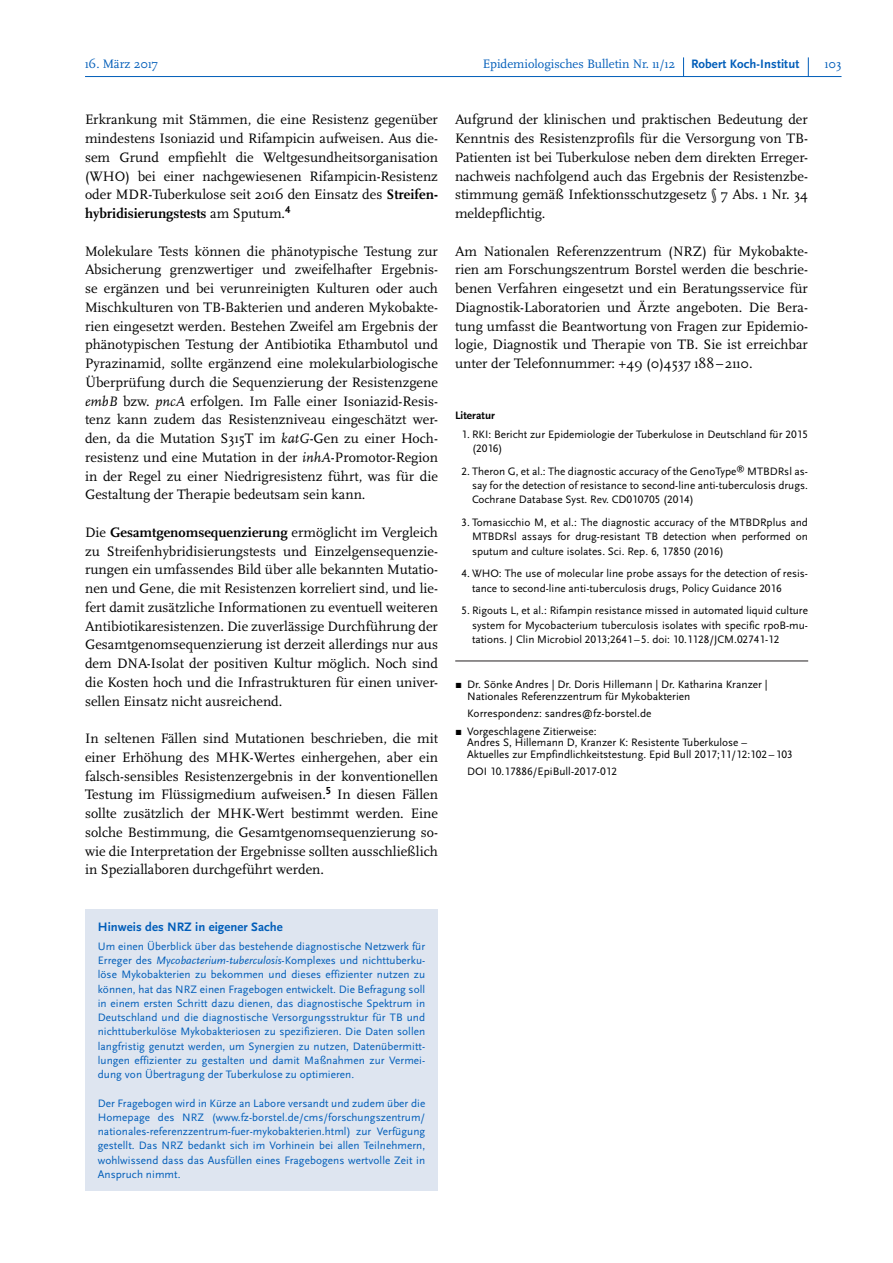
<style>
.page{position:relative;width:893px;height:1263px;background:#fff}
.page>*{position:absolute;margin:0;border:0;box-sizing:border-box;transform-origin:0 0}
.t1{font:14.25px/18.8px "Scala Pro";color:#000;text-align:justify}
.t2{font:12.75px "Scala Pro";color:#005db9}
.t3{font:700 12.75px "Scala Sans Pro";letter-spacing:.005em;color:#005db9}
.t4{font:11.25px/14.2px "Scala Sans Pro";color:#000}
.t5{font:11.25px/14.2px "Scala Sans Pro";letter-spacing:.005em;color:#005db9;text-align:justify}
.t6{font:700 11.25px "Scala Sans Pro";letter-spacing:.005em;color:#000}
.s1{font-weight:700}
.s2{font-style:italic}
.s3{font-family:"Scala Pro"}
</style>
<div class="page">
<hr style="left:85px;top:76px;width:756px;height:1px;background:#005db9">
<svg style="left:808px;top:57px;width:1px;height:19px"></svg>
<svg style="left:683px;top:57px;width:1px;height:19px"></svg>
<hr style="left:455px;top:661px;width:353px;height:1px;background:#242021">
<div style="left:85px;top:909px;width:353px;height:281px;background:#dee5f0"></div>
<p class="t2" style="left:85px;top:56px;width:74px">16. März 2017</p>
<p class="t2" style="left:483px;top:56px;width:194px">Epidemiologisches Bulletin Nr. 11/12</p>
<p class="t3" style="left:691px;top:56px;width:110px">Robert Koch-Institut</p>
<p class="t2" style="left:825px;top:56px;width:18px">103</p>
<p class="t1" style="left:85px;top:110px;width:354px">Erkrankung mit Stämmen, die eine Resistenz gegenüber mindestens Isoniazid und Rifampicin aufweisen. Aus die&shy;sem Grund empfiehlt die Weltgesundheitsorganisation (WHO) bei einer nachgewiesenen Rifampicin-Resistenz oder MDR-Tuberkulose seit 2016 den Einsatz des <span class="s1">Streifen&shy;hybridisierungstests</span> am Sputum.<sup>4</sup></p>
<p class="t1" style="left:85px;top:241px;width:354px">Molekulare Tests können die phänotypische Testung zur Absicherung grenzwertiger und zweifelhafter Ergebnis&shy;se ergänzen und bei verunreinigten Kulturen oder auch Mischkulturen von TB-Bakterien und anderen Mykobakte&shy;rien eingesetzt werden. Bestehen Zweifel am Ergebnis der phänotypischen Testung der Antibiotika Ethambutol und Pyrazinamid, sollte ergänzend eine molekularbiologische Überprüfung durch die Sequenzierung der Resistenzgene <span class="s2">embB</span> bzw. <span class="s2">pncA</span> erfolgen. Im Falle einer Isoniazid-Resis&shy;tenz kann zudem das Resistenzniveau eingeschätzt wer&shy;den, da die Mutation S315T im <span class="s2">katG</span>-Gen zu einer Hoch&shy;resistenz und eine Mutation in der <span class="s2">inhA</span>-Promotor-Region in der Regel zu einer Niedrigresistenz führt, was für die Gestaltung der Therapie bedeutsam sein kann.</p>
<p class="t1" style="left:85px;top:523px;width:354px">Die <span class="s1">Gesamtgenomsequenzierung</span> ermöglicht im Vergleich zu Streifenhybridisierungstests und Einzelgensequenzie&shy;rungen ein umfassendes Bild über alle bekannten Mutatio&shy;nen und Gene, die mit Resistenzen korreliert sind, und lie&shy;fert damit zusätzliche Informationen zu eventuell weiteren Antibiotikaresistenzen. Die zuverlässige Durchführung der Gesamtgenomsequenzierung ist derzeit allerdings nur aus dem DNA-Isolat der positiven Kultur möglich. Noch sind die Kosten hoch und die Infrastrukturen für einen univer&shy;sellen Einsatz nicht ausreichend.</p>
<p class="t1" style="left:85px;top:729px;width:354px">In seltenen Fällen sind Mutationen beschrieben, die mit einer Erhöhung des MHK-Wertes einhergehen, aber ein falsch-sensibles Resistenzergebnis in der konventionellen Testung im Flüssigmedium aufweisen.<sup>5</sup> In diesen Fällen sollte zusätzlich der MHK-Wert bestimmt werden. Eine solche Bestimmung, die Gesamtgenomsequenzierung so&shy;wie die Interpretation der Ergebnisse sollten ausschließlich in Speziallaboren durchgeführt werden.</p>
<p class="t1" style="left:455px;top:110px;width:354px">Aufgrund der klinischen und praktischen Bedeutung der Kenntnis des Resistenzprofils für die Versorgung von TB-Patienten ist bei Tuberkulose neben dem direkten Erreger&shy;nachweis nachfolgend auch das Ergebnis der Resistenzbe&shy;stimmung gemäß Infektionsschutzgesetz § 7 Abs. 1 Nr. 34 meldepflichtig.</p>
<p class="t1" style="left:455px;top:241px;width:354px">Am Nationalen Referenzzentrum (NRZ) für Mykobakte&shy;rien am Forschungszentrum Borstel werden die beschrie&shy;benen Verfahren eingesetzt und ein Beratungsservice für Diagnostik-Laboratorien und Ärzte angeboten. Die Bera&shy;tung umfasst die Beantwortung von Fragen zur Epidemio&shy;logie, Diagnostik und Therapie von TB. Sie ist erreichbar unter der Telefonnummer: +49 (0)4537 188–2110.</p>
<p class="t6" style="left:455px;top:409px;width:42px">Literatur</p>
<p class="t4" style="left:472px;top:427px;width:337px;text-indent:-11px">1. RKI: Bericht zur Epidemiologie der Tuberkulose in Deutschland für 2015 (2016)</p>
<p class="t4" style="left:472px;top:464px;width:337px;text-align:justify;text-indent:-11px">2. Theron G, et al.: The diagnostic accuracy of the GenoType<sup>®</sup> MTBDRsl as&shy;say for the detection of resistance to second-line anti-tuberculosis drugs.<br>Cochrane Database Syst. Rev. CD010705 (2014)</p>
<p class="t4" style="left:472px;top:515px;width:337px;text-align:justify;text-indent:-11px">3. Tomasicchio M, et al.: The diagnostic accuracy of the MTBDRplus and MTBDRsl assays for drug-resistant TB detection when performed on sputum and culture isolates. Sci. Rep. 6, 17850 (2016)</p>
<p class="t4" style="left:472px;top:567px;width:337px;text-indent:-11px">4. WHO: The use of molecular line probe assays for the detection of resis&shy;tance to second-line anti-tuberculosis drugs, Policy Guidance 2016</p>
<p class="t4" style="left:472px;top:604px;width:337px;text-align:justify;text-indent:-11px">5. Rigouts L, et al.: Rifampin resistance missed in automated liquid culture system for Mycobacterium tuberculosis isolates with specific rpoB-mu&shy;tations. J Clin Microbiol 2013;2641 – 5. doi: 10.1128/JCM.02741-12</p>
<p class="t4" style="left:467px;top:679px;width:302px;line-height:11.2px;text-indent:-12px"><span class="s3">▪</span> Dr. Sönke Andres | Dr. Doris Hillemann | Dr. Katharina Kranzer |<br>Nationales Referenzzentrum für Mykobakterien</p>
<p class="t4" style="left:467px;top:706px;width:186px">Korrespondenz: sandres@fz-borstel.de</p>
<p class="t4" style="left:467px;top:726px;width:327px;line-height:11.2px;text-indent:-12px"><span class="s3">▪</span> Vorgeschlagene Zitierweise:<br>Andres S, Hillemann D, Kranzer K: Resistente Tuberkulose –<br>Aktuelles zur Empfindlichkeitstestung. Epid Bull 2017;11/12:102 – 103</p>
<p class="t4" style="left:467px;top:764px;width:151px">DOI 10.17886/EpiBull-2017-012</p>
<p class="t3" style="left:98px;top:920px;width:187px">Hinweis des NRZ in eigener Sache</p>
<p class="t5" style="left:98px;top:939px;width:329px">Um einen Überblick über das bestehende diagnostische Netzwerk für Erreger des <span class="s2">Mycobacterium-tuberculosis</span>-Komplexes und nichttuberku&shy;löse Mykobakterien zu bekommen und dieses effizienter nutzen zu können, hat das NRZ einen Fragebogen entwickelt. Die Befragung soll in einem ersten Schritt dazu dienen, das diagnostische Spektrum in Deutschland und die diagnostische Versorgungsstruktur für TB und nichttuberkulöse Mykobakteriosen zu spezifizieren. Die Daten sollen langfristig genutzt werden, um Synergien zu nutzen, Datenübermitt&shy;lungen effizienter zu gestalten und damit Maßnahmen zur Vermei&shy;dung von Übertragung der Tuberkulose zu optimieren.</p>
<p class="t5" style="left:98px;top:1096px;width:329px">Der Fragebogen wird in Kürze an Labore versandt und zudem über die Homepage des NRZ (www.fz-borstel.de/cms/forschungszentrum/ nationales-referenzzentrum-fuer-mykobakterien.html) zur Verfügung gestellt. Das NRZ bedankt sich im Vorhinein bei allen Teilnehmern, wohlwissend dass das Ausfüllen eines Fragebogens wertvolle Zeit in Anspruch nimmt.</p>
</div>
